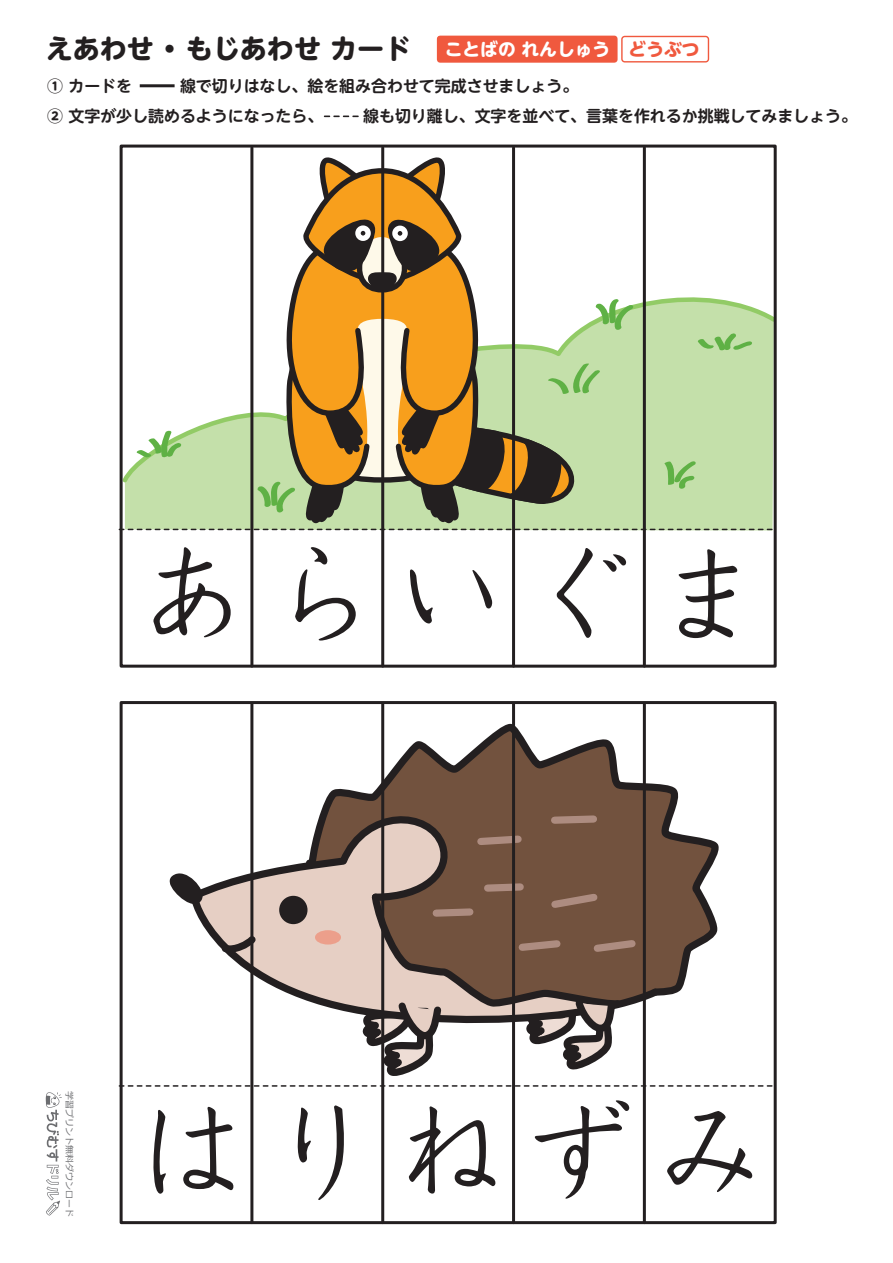
<style>
.page{position:relative;width:893px;height:1263px;background:#fff}
.page>*{position:absolute;margin:0;border:0;box-sizing:border-box;transform-origin:0 0}
.t1{font:108px "G Kyoka ICA Pro";letter-spacing:.2em;color:#231f20}
.t2{font:700 27.15px "UD Shin M Go Pr 6 N";color:#231f20}
.t3{font:700 17.7px "UD Shin M Go Pr 6 N";color:#fff}
.t4{font:700 17.7px "UD Shin M Go Pr 6 N";color:#f0593e}
.t5{font:700 15.9px/30.6px "UD Shin M Go Pr 6 N De";color:#231f20}
.t6{font:9px "Meiryo";color:#6c6d70}
.s1{font-family:"UD Shin M Go Pr 6 N";font-weight:800}
</style>
<div class="page">
<svg style="left:325px;top:720px;width:394px;height:133px"></svg>
<svg style="left:253px;top:801px;width:412px;height:52px"></svg>
<svg style="left:551px;top:815px;width:46px;height:9px"></svg>
<svg style="left:477px;top:835px;width:45px;height:10px"></svg>
<div style="left:120px;top:701px;width:657px;height:523px;border:3px solid #231f20"></div>
<hr style="left:643px;top:704px;width:3px;height:518px;background:#231f20">
<hr style="left:512px;top:704px;width:3px;height:518px;background:#231f20">
<hr style="left:381px;top:704px;width:3px;height:518px;background:#231f20">
<hr style="left:250px;top:704px;width:3px;height:518px;background:#231f20">
<svg style="left:119px;top:853px;width:653px;height:234px"></svg>
<div style="left:120px;top:145px;width:657px;height:523px;border:3px solid #231f20"></div>
<hr style="left:643px;top:148px;width:3px;height:518px;background:#231f20">
<hr style="left:512px;top:148px;width:3px;height:518px;background:#231f20">
<hr style="left:381px;top:148px;width:3px;height:518px;background:#231f20">
<hr style="left:250px;top:148px;width:3px;height:518px;background:#231f20">
<svg style="left:119px;top:153px;width:653px;height:377px"></svg>
<div style="left:621px;top:36px;width:88px;height:27px;border:1px solid #f0593e;border-radius:3px"></div>
<svg style="left:46px;top:1092px;width:16px;height:123px"></svg>
<hr style="left:140px;top:84px;width:35px;height:3px;background:#231f20">
<svg style="left:324px;top:116px;width:35px;height:1px"></svg>
<div style="left:437px;top:36px;width:181px;height:27px;background:#f0593e"></div>
<h2 class="t2" style="left:46px;top:25px;width:367px">えあわせ ・ もじあわせ カード</h2>
<p class="t5" style="left:47px;top:69px;width:532px"><span class="s1">①</span> カードを　　 線で切りはなし、絵を組み合わせて完成させましょう。<br><span class="s1">②</span> 文字が少し読めるようになったら、</p>
<p class="t3" style="left:445px;top:34px;width:167px">ことばの れんしゅう</p>
<p class="t4" style="left:629px;top:34px;width:72px">どうぶつ</p>
<p class="t5" style="left:363px;top:100px;width:495px">線も切り離し、文字を並べて、言葉を作れるか挑戦してみましょう。</p>
<h1 class="t1" style="left:137px;top:510px;width:628px">あらいぐま</h1>
<p class="t6" style="left:76px;top:1091px;width:127px;rotate:90deg">学習プリント無料ダウンロード</p>
<h1 class="t1" style="left:137px;top:1067px;width:628px">はりねずみ</h1>
</div>
